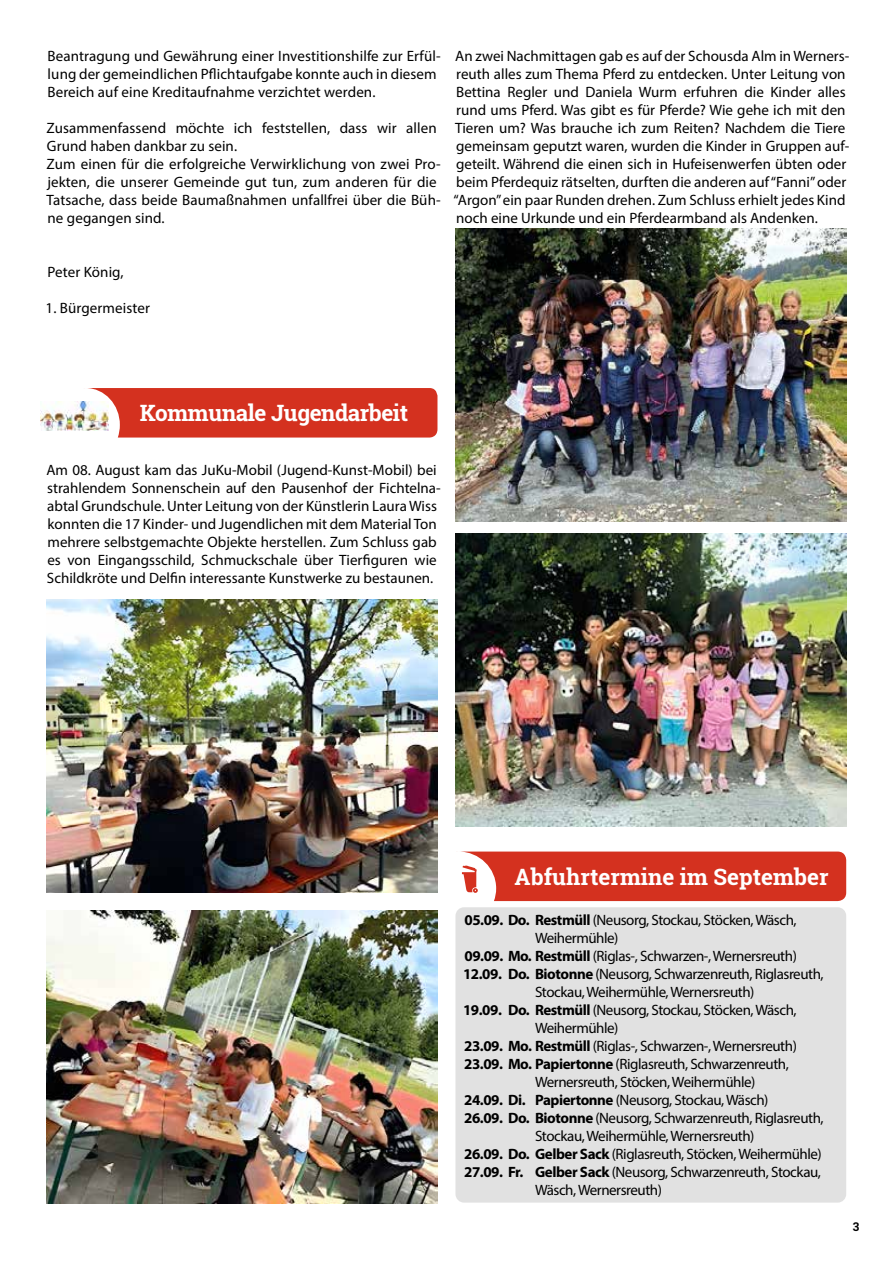
<style>
.page{position:relative;width:893px;height:1263px;background:#fff}
.page>*{position:absolute;margin:0;border:0;box-sizing:border-box;transform-origin:0 0}
.t1{font:700 22.5px "Roboto Slab";letter-spacing:-.005em;color:#fff}
.t2{font:15px/18px "Myriad Pro";color:#000}
.t3{font:15px "Myriad Pro";letter-spacing:-.03em;color:#000}
.t4{font:700 12px "Roboto Slab";color:#000}
.s1{font-weight:700}
</style>
<div class="page">
<svg style="left:461px;top:851px;width:385px;height:50px;background:#d7402f"></svg>
<div style="left:455px;top:904px;width:391px;height:301px;background:#e1e1e1"></div>
<div style="left:88px;top:388px;width:349px;height:49px;background:#d4311f"></div>
<img style="left:40px;top:401px;width:69px;height:30px">
<img style="left:455px;top:229px;width:391px;height:293px">
<img style="left:47px;top:910px;width:390px;height:293px">
<img style="left:47px;top:600px;width:390px;height:293px">
<img style="left:455px;top:534px;width:391px;height:293px">
<p class="t2" style="left:47px;top:46px;width:395px">Beantragung und Gewährung einer Investitionshilfe zur Erfül&shy;lung der gemeindlichen Pflichtaufgabe konnte auch in diesem<br>Bereich auf eine Kreditaufnahme verzichtet werden.</p>
<p class="t2" style="left:46px;top:118px;width:396px">Zusammenfassend möchte ich feststellen, dass wir allen Grund haben dankbar zu sein.<br>Zum einen für die erfolgreiche Verwirklichung von zwei Pro&shy;jekten, die unserer Gemeinde gut tun, zum anderen für die Tatsache, dass beide Baumaßnahmen unfallfrei über die Büh&shy;ne gegangen sind.</p>
<p class="t2" style="left:454px;top:46px;width:397px">An zwei Nachmittagen gab es auf der Schousda Alm in Werners&shy;reuth alles zum Thema Pferd zu entdecken. Unter Leitung von Bettina Regler und Daniela Wurm erfuhren die Kinder alles rund ums Pferd. Was gibt es für Pferde? Wie gehe ich mit den Tieren um? Was brauche ich zum Reiten? Nachdem die Tiere gemeinsam geputzt waren, wurden die Kinder in Gruppen auf&shy;geteilt. Während die einen sich in Hufeisenwerfen übten oder beim Pferdequiz rätselten, durften die anderen auf “Fanni” oder “Argon” ein paar Runden drehen. Zum Schluss erhielt jedes Kind noch eine Urkunde und ein Pferdearmband als Andenken.</p>
<p class="t2" style="left:47px;top:262px;width:78px">Peter König,</p>
<p class="t2" style="left:46px;top:298px;width:106px">1. Bürgermeister</p>
<h1 class="t1" style="left:140px;top:398px;width:270px">Kommunale Jugendarbeit</h1>
<p class="t2" style="left:47px;top:460px;width:396px">Am 08. August kam das JuKu-Mobil (Jugend-Kunst-Mobil) bei strahlendem Sonnenschein auf den Pausenhof der Fichtelna&shy;abtal Grundschule. Unter Leitung von der Künstlerin Laura Wiss konnten die 17 Kinder- und Jugendlichen mit dem Material Ton mehrere selbstgemachte Objekte herstellen. Zum Schluss gab es von Eingangsschild, Schmuckschale über Tierfiguren wie Schildkröte und Delfin interessante Kunstwerke zu bestaunen.</p>
<h1 class="t1" style="left:515px;top:862px;width:315px">Abfuhrtermine im September</h1>
<p class="t3" style="left:464px;top:910px;width:334px"><span class="s1">05.09. Do. Restmüll</span> (Neusorg, Stockau, Stöcken, Wäsch,</p>
<p class="t3" style="left:535px;top:928px;width:85px">Weihermühle)</p>
<p class="t3" style="left:464px;top:946px;width:334px"><span class="s1">09.09. Mo. Restmüll</span> (Riglas-, Schwarzen-, Wernersreuth)</p>
<p class="t3" style="left:463px;top:964px;width:362px"><span class="s1">12.09. Do. Biotonne</span> (Neusorg, Schwarzenreuth, Riglasreuth,</p>
<p class="t3" style="left:535px;top:982px;width:221px">Stockau, Weihermühle, Wernersreuth)</p>
<p class="t3" style="left:463px;top:1000px;width:335px"><span class="s1">19.09. Do. Restmüll</span> (Neusorg, Stockau, Stöcken, Wäsch,</p>
<p class="t3" style="left:535px;top:1018px;width:85px">Weihermühle)</p>
<p class="t3" style="left:464px;top:1036px;width:334px"><span class="s1">23.09. Mo. Restmüll</span> (Riglas-, Schwarzen-, Wernersreuth)</p>
<p class="t3" style="left:464px;top:1054px;width:326px"><span class="s1">23.09. Mo. Papiertonne</span> (Riglasreuth, Schwarzenreuth,</p>
<p class="t3" style="left:535px;top:1072px;width:222px">Wernersreuth, Stöcken, Weihermühle)</p>
<p class="t3" style="left:464px;top:1090px;width:306px"><span class="s1">24.09. Di. Papiertonne</span> (Neusorg, Stockau, Wäsch)</p>
<p class="t3" style="left:464px;top:1108px;width:361px"><span class="s1">26.09. Do. Biotonne</span> (Neusorg, Schwarzenreuth, Riglasreuth,</p>
<p class="t3" style="left:535px;top:1126px;width:221px">Stockau, Weihermühle, Wernersreuth)</p>
<p class="t3" style="left:464px;top:1144px;width:359px"><span class="s1">26.09. Do. Gelber Sack</span> (Riglasreuth, Stöcken, Weihermühle)</p>
<p class="t3" style="left:464px;top:1162px;width:358px"><span class="s1">27.09. Fr. Gelber Sack</span> (Neusorg, Schwarzenreuth, Stockau,</p>
<p class="t3" style="left:535px;top:1180px;width:129px">Wäsch, Wernersreuth)</p>
<p class="t4" style="left:853px;top:1218px;width:8px">3</p>
</div>
